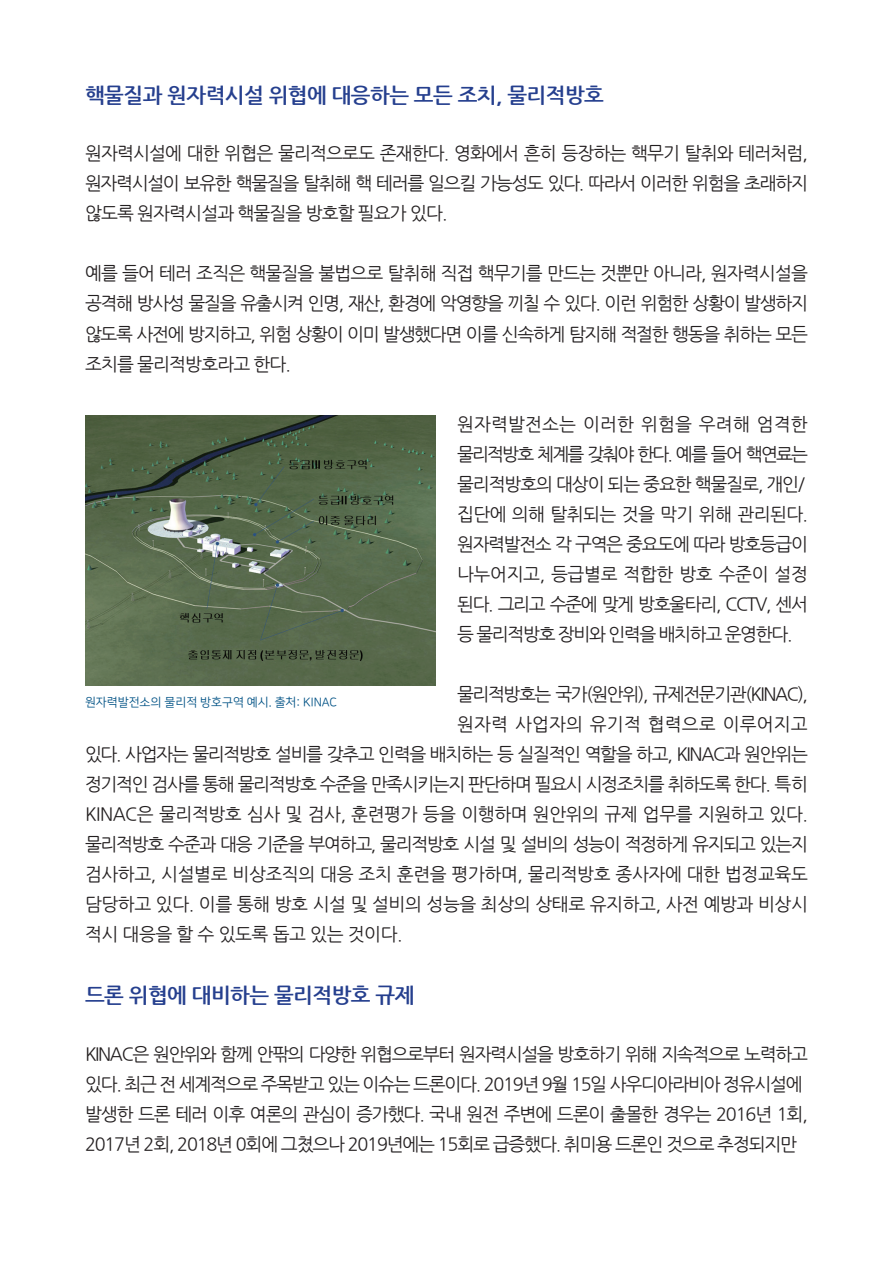
<style>
.page{position:relative;width:893px;height:1263px;background:#fff}
.page>*{position:absolute;margin:0;border:0;box-sizing:border-box;transform-origin:0 0}
.t1{font:700 21px "Nanum Gothic";letter-spacing:-.025em;color:#253f8e}
.t2{font:18px/30px "Nanum Gothic";letter-spacing:-.07em;color:#231f20;text-align:justify}
.t3{font:18px "Nanum Gothic";letter-spacing:-.025em;color:#231f20}
.t4{font:18px "Nanum Gothic";letter-spacing:.005em;color:#231f20}
.t5{font:12px "Nanum Square R";color:#015285}
</style>
<div class="page">
<img style="left:85px;top:415px;width:351px;height:270px">
<p class="t1" style="left:85px;top:85px;width:520px">핵물질과 원자력시설 위협에 대응하는 모든 조치, 물리적방호</p>
<p class="t2" style="left:85px;top:139px;width:724px">원자력시설에 대한 위협은 물리적으로도 존재한다. 영화에서 흔히 등장하는 핵무기 탈취와 테러처럼, 원자력시설이 보유한 핵물질을 탈취해 핵 테러를 일으킬 가능성도 있다. 따라서 이러한 위험을 초래하지 않도록 원자력시설과 핵물질을 방호할 필요가 있다.</p>
<p class="t2" style="left:85px;top:259px;width:724px">예를 들어 테러 조직은 핵물질을 불법으로 탈취해 직접 핵무기를 만드는 것뿐만 아니라, 원자력시설을 공격해 방사성 물질을 유출시켜 인명, 재산, 환경에 악영향을 끼칠 수 있다. 이런 위험한 상황이 발생하지 않도록 사전에 방지하고, 위험 상황이 이미 발생했다면 이를 신속하게 탐지해 적절한 행동을 취하는 모든 조치를 물리적방호라고 한다.</p>
<p class="t2" style="left:457px;top:409px;width:352px;text-align:left">원자력발전소는 이러한 위험을 우려해 엄격한 물리적방호 체계를 갖춰야 한다. 예를 들어 핵연료는 물리적방호의 대상이 되는 중요한 핵물질로, 개인/ 집단에 의해 탈취되는 것을 막기 위해 관리된다. 원자력발전소 각 구역은 중요도에 따라 방호등급이 나누어지고, 등급별로 적합한 방호 수준이 설정 된다. 그리고 수준에 맞게 방호울타리, CCTV, 센서 등 물리적방호 장비와 인력을 배치하고 운영한다.</p>
<p class="t2" style="left:457px;top:679px;width:352px">물리적방호는 국가(원안위), 규제전문기관(KINAC),</p>
<p class="t4" style="left:457px;top:715px;width:352px">원자력 사업자의 유기적 협력으로 이루어지고</p>
<p class="t2" style="left:85px;top:739px;width:724px">있다. 사업자는 물리적방호 설비를 갖추고 인력을 배치하는 등 실질적인 역할을 하고, KINAC과 원안위는</p>
<p class="t2" style="left:85px;top:769px;width:724px">정기적인 검사를 통해 물리적방호 수준을 만족시키는지 판단하며 필요시 시정조치를 취하도록 한다. 특히</p>
<p class="t3" style="left:85px;top:805px;width:724px">KINAC은 물리적방호 심사 및 검사, 훈련평가 등을 이행하며 원안위의 규제 업무를 지원하고 있다.</p>
<p class="t2" style="left:85px;top:829px;width:724px">물리적방호 수준과 대응 기준을 부여하고, 물리적방호 시설 및 설비의 성능이 적정하게 유지되고 있는지</p>
<p class="t3" style="left:85px;top:865px;width:724px">검사하고, 시설별로 비상조직의 대응 조치 훈련을 평가하며, 물리적방호 종사자에 대한 법정교육도</p>
<p class="t3" style="left:85px;top:895px;width:724px">담당하고 있다. 이를 통해 방호 시설 및 설비의 성능을 최상의 상태로 유지하고, 사전 예방과 비상시</p>
<p class="t3" style="left:85px;top:925px;width:319px">적시 대응을 할 수 있도록 돕고 있는 것이다.</p>
<p class="t5" style="left:85px;top:696px;width:254px">원자력발전소의 물리적 방호구역 예시. 출처: KINAC</p>
<p class="t1" style="left:85px;top:985px;width:331px">드론 위협에 대비하는 물리적방호 규제</p>
<p class="t2" style="left:85px;top:1039px;width:724px;text-align:left">KINAC은 원안위와 함께 안팎의 다양한 위협으로부터 원자력시설을 방호하기 위해 지속적으로 노력하고 있다. 최근 전 세계적으로 주목받고 있는 이슈는 드론이다. 2019년 9월 15일 사우디아라비아 정유시설에 발생한 드론 테러 이후 여론의 관심이 증가했다. 국내 원전 주변에 드론이 출몰한 경우는 2016년 1회, 2017년 2회, 2018년 0회에 그쳤으나 2019년에는 15회로 급증했다. 취미용 드론인 것으로 추정되지만</p>
</div>
